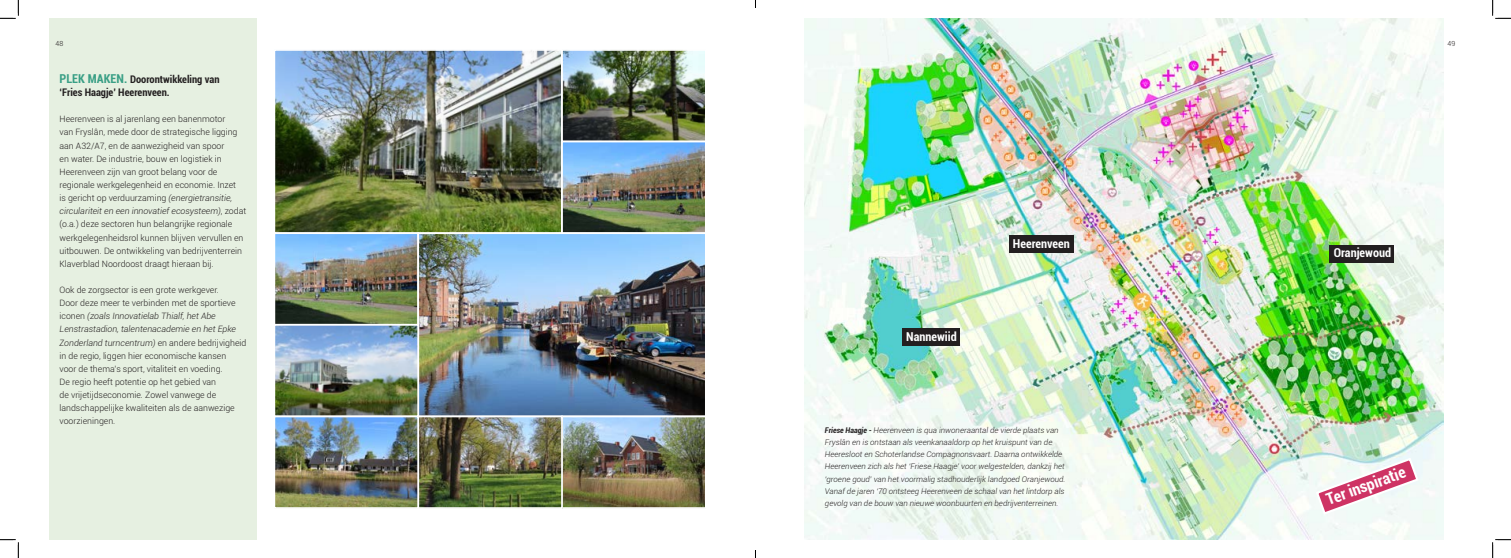
<style>
.page{position:relative;width:1511px;height:558px;background:#fff}
.page>*{position:absolute;margin:0;border:0;box-sizing:border-box;transform-origin:0 0}
.t1{font:700 condensed 16.19px "Roboto";color:#fff}
.t2{font:700 condensed 12.25px "Roboto";color:#fff}
.t3{font:700 condensed 10.5px "Roboto";color:#231f20}
.t4{font:300 8.75px/13.1px "Roboto";color:#231f20}
.t5{font:italic 300 7.88px/12.2px "Roboto";color:#231f20}
.t6{font:300 7px "Roboto";color:#231f20}
.s1{font-size:12.25px;color:#399f85}
.s2{font-style:italic}
.s3{font-weight:700;font-stretch:condensed}
</style>
<div class="page">
<img style="left:276px;top:52px;width:427px;height:454px">
<div style="left:273px;top:49px;width:290px;height:185px;border:2px solid #fff"></div>
<div style="left:50px;top:18px;width:207px;height:521px;background:#e6f0e1"></div>
<div style="left:273px;top:232px;width:146px;height:93px;border:2px solid #fff"></div>
<div style="left:561px;top:49px;width:145px;height:93px;border:2px solid #fff"></div>
<div style="left:561px;top:141px;width:145px;height:93px;border:2px solid #fff"></div>
<div style="left:417px;top:232px;width:289px;height:185px;border:2px solid #fff"></div>
<div style="left:561px;top:415px;width:145px;height:94px;border:2px solid #fff"></div>
<div style="left:417px;top:415px;width:146px;height:94px;border:2px solid #fff"></div>
<div style="left:273px;top:324px;width:146px;height:93px;border:2px solid #fff"></div>
<div style="left:273px;top:415px;width:146px;height:94px;border:2px solid #fff"></div>
<img style="left:804px;top:18px;width:638px;height:521px">
<svg style="left:1314px;top:456px;width:105px;height:60px"></svg>
<div style="left:1008px;top:236px;width:65px;height:17px;background:#231f20"></div>
<div style="left:1329px;top:245px;width:64px;height:17px;background:#231f20"></div>
<div style="left:901px;top:328px;width:58px;height:17px;background:#231f20"></div>
<svg style="left:0;top:0;width:19px;height:19px"></svg>
<svg style="left:0;top:539px;width:19px;height:19px"></svg>
<svg style="left:1492px;top:0;width:18px;height:19px"></svg>
<svg style="left:1492px;top:539px;width:18px;height:19px"></svg>
<p class="t6" style="left:56px;top:38px;width:9px">48</p>
<p class="t6" style="left:1447px;top:38px;width:9px">49</p>
<p class="t3" style="left:60px;top:72px;width:161px"><span class="s1">PLEK MAKEN.</span> Doorontwikkeling van</p>
<p class="t3" style="left:60px;top:85px;width:112px">‘Fries Haagje’ Heerenveen.</p>
<p class="t4" style="left:60px;top:112px;width:188px">Heerenveen is al jarenlang een banenmotor<br>van Fryslân, mede door de strategische ligging aan A32/A7, en de aanwezigheid van spoor<br>en water. De industrie, bouw en logistiek in Heerenveen zijn van groot belang voor de regionale werkgelegenheid en economie. Inzet<br>is gericht op verduurzaming <span class="s2">(energietransitie, circulariteit en een innovatief ecosysteem)</span>, zodat (o.a.) deze sectoren hun belangrijke regionale werkgelegenheidsrol kunnen blijven vervullen en uitbouwen. De ontwikkeling van bedrijventerrein Klaverblad Noordoost draagt hieraan bij.</p>
<p class="t4" style="left:60px;top:283px;width:188px">Ook de zorgsector is een grote werkgever.<br>Door deze meer te verbinden met de sportieve iconen <span class="s2">(zoals Innovatielab Thialf, het Abe Lenstrastadion, talentenacademie en het Epke Zonderland turncentrum)</span> en andere bedrijvigheid in de regio, liggen hier economische kansen<br>voor de thema’s sport, vitaliteit en voeding.<br>De regio heeft potentie op het gebied van<br>de vrijetijdseconomie. Zowel vanwege de landschappelijke kwaliteiten als de aanwezige voorzieningen.</p>
<p class="t2" style="left:906px;top:327px;width:52px">Nannewiid</p>
<p class="t2" style="left:1012px;top:235px;width:58px">Heerenveen</p>
<p class="t5" style="left:824px;top:423px;width:242px"><span class="s3">Friese Haagje -</span> Heerenveen is qua inwoneraantal de vierde plaats van Fryslân en is ontstaan als veenkanaaldorp op het kruispunt van de Heeresloot en Schoterlandse Compagnonsvaart. Daarna ontwikkelde Heerenveen zich als het ‘Friese Haagje’ voor welgestelden, dankzij het ‘groene goud’ van het voormalig stadhouderlijk landgoed Oranjewoud.<br>Vanaf de jaren ‘70 ontsteeg Heerenveen de schaal van het lintdorp als gevolg van de bouw van nieuwe woonbuurten en bedrijventerreinen.</p>
<p class="t2" style="left:1333px;top:244px;width:59px">Oranjewoud</p>
<p class="t1" style="left:1322px;top:489px;width:85px;rotate:-20deg">Ter inspiratie</p>
</div>
